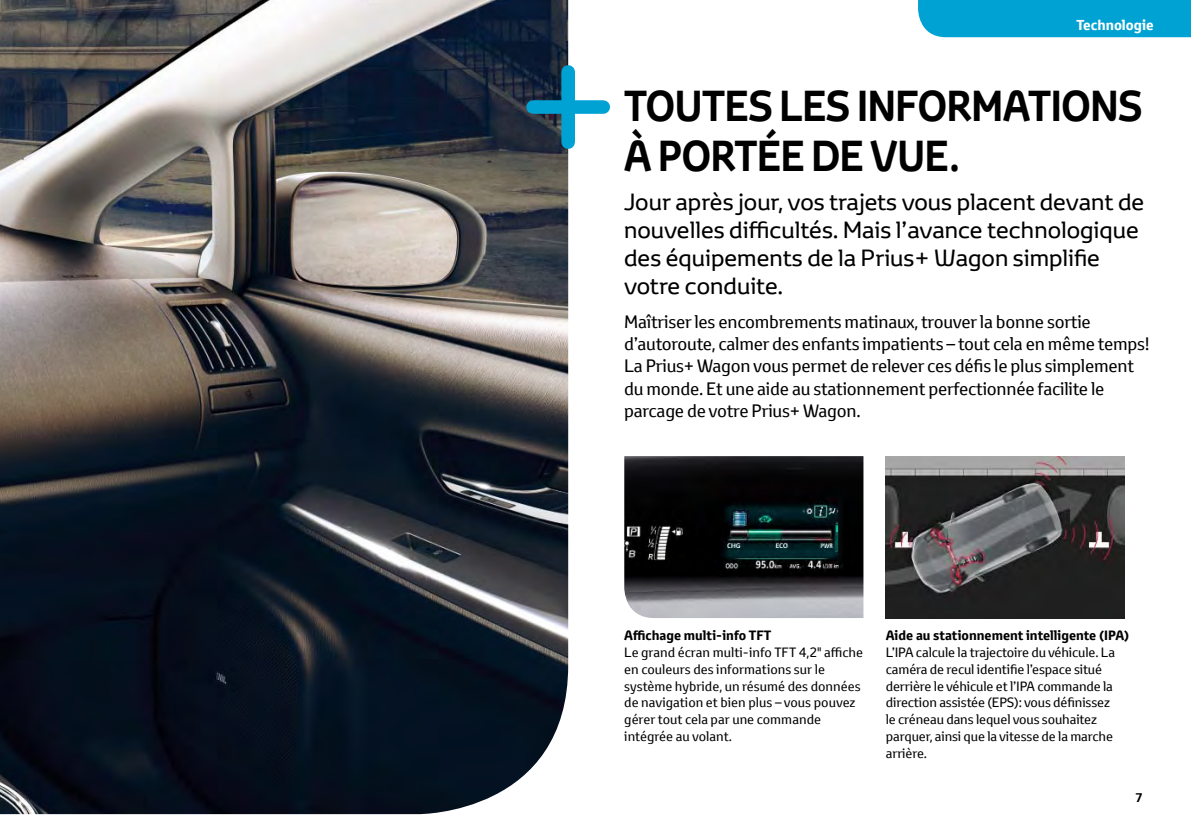
<style>
.page{position:relative;width:1191px;height:834px;background:#fff}
.page>*{position:absolute;margin:0;border:0;box-sizing:border-box;transform-origin:0 0}
.t1{font:700 42px/50.2px "Toyota Display";letter-spacing:-.01em;color:#000;scale:.9 1}
.t2{font:22.75px/27.8px "Toyota Display";color:#000}
.t3{font:17.5px/22.4px "Toyota Text";letter-spacing:-.015em;color:#000}
.t4{font:700 14px "Toyota Text";color:#fff}
.t5{font:13.12px/16.8px "Toyota Text";letter-spacing:-.01em;color:#000}
.t6{font:700 13.12px "Toyota Text";color:#000}
.t7{font:700 12.25px "Toyota Text";color:#000}
</style>
<div class="page">
<img style="left:0;top:0;width:568px;height:814px">
<div style="left:533px;top:100px;width:70px;height:14px;background:#00a2d4"></div>
<div style="left:561px;top:72px;width:14px;height:70px;background:#00a2d4"></div>
<div style="left:918px;top:0;width:273px;height:37px;background:#00a2d4"></div>
<img style="left:885px;top:456px;width:239px;height:162px">
<img style="left:624px;top:456px;width:239px;height:162px">
<p class="t4" style="left:1076px;top:15px;width:79px">Technologie</p>
<h1 class="t1" style="left:624px;top:83px;width:577px">TOUTES LES INFORMATIONS<br>À PORTÉE DE VUE.</h1>
<h2 class="t2" style="left:624px;top:188px;width:522px">Jour après jour, vos trajets vous placent devant de nouvelles difficultés. Mais l’avance technologique des équipements de la Prius+ Wagon simplifie votre conduite.</h2>
<p class="t3" style="left:624px;top:310px;width:527px">Maîtriser les encombrements matinaux, trouver la bonne sortie d’autoroute, calmer des enfants impatients – tout cela en même temps!<br>La Prius+ Wagon vous permet de relever ces défis le plus simplement du monde. Et une aide au stationnement perfectionnée facilite le parcage de votre Prius+ Wagon.</p>
<p class="t6" style="left:624px;top:627px;width:148px">Affichage multi-info TFT</p>
<p class="t5" style="left:624px;top:643px;width:240px">Le grand écran multi-info TFT 4,2" affiche en couleurs des informations sur le système hybride, un résumé des données de navigation et bien plus – vous pouvez gérer tout cela par une commande intégrée au volant.</p>
<p class="t6" style="left:885px;top:627px;width:245px">Aide au stationnement intelligente (IPA)</p>
<p class="t5" style="left:885px;top:643px;width:231px">L’IPA calcule la trajectoire du véhicule. La caméra de recul identifie l’espace situé derrière le véhicule et l’IPA commande la direction assistée (EPS): vous définissez le créneau dans lequel vous souhaitez parquer, ainsi que la vitesse de la marche arrière.</p>
<p class="t7" style="left:1135px;top:789px;width:9px">7</p>
</div>
